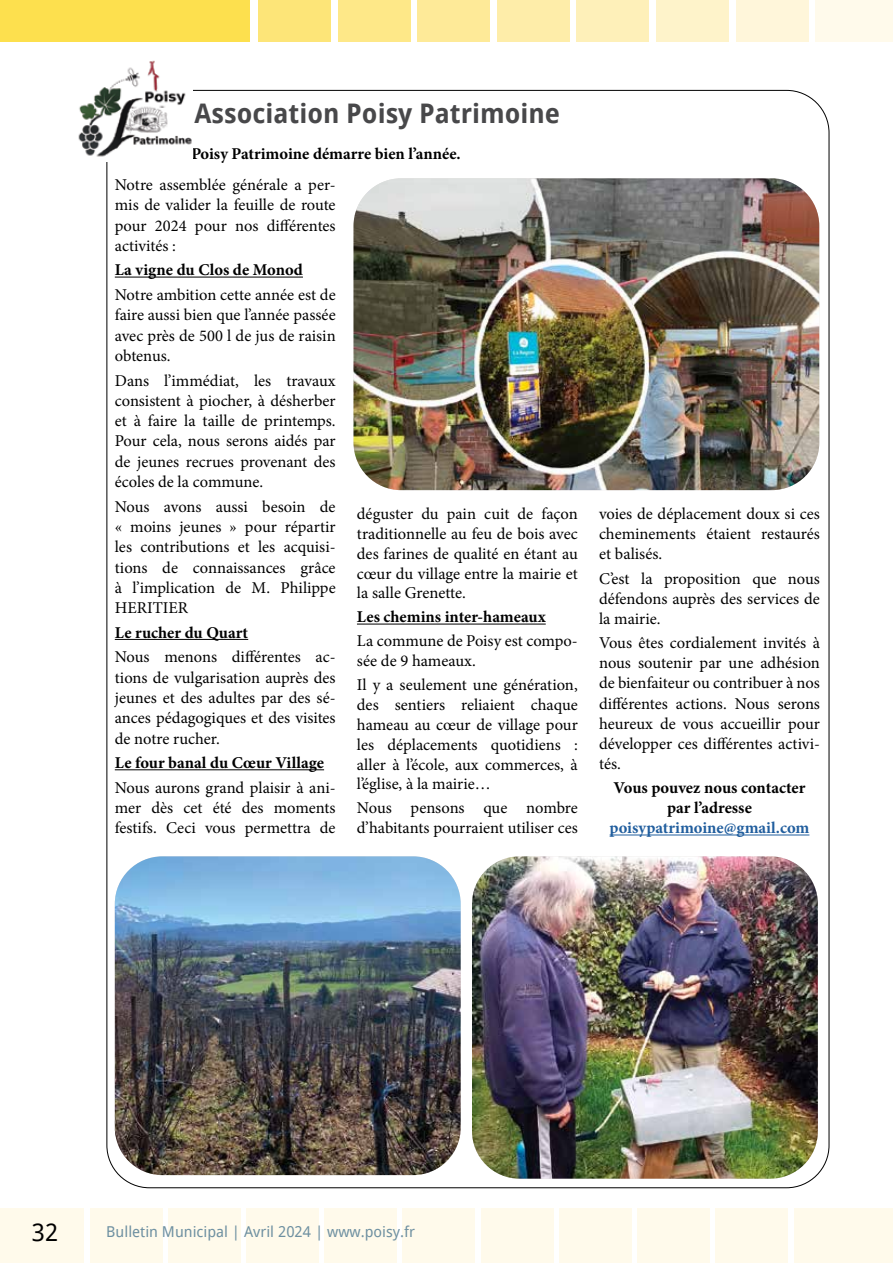
<style>
.page{position:relative;width:893px;height:1263px;background:#fff}
.page>*{position:absolute;margin:0;border:0;box-sizing:border-box;transform-origin:0 0}
.t1{font:700 27px "Droid Sans";color:#48484a}
.t2{font:24px "Droid Sans";color:#000}
.t3{font:16.5px/20.2px "Minion Pro";color:#000;text-align:justify}
.t4{font:700 16.5px/20.1px "Minion Pro";color:#000;text-align:center}
.t5{font:700 16.5px "Minion Pro";color:#215e9e}
.t6{font:15px "Droid Sans";color:#6e90a1}
</style>
<div class="page">
<hr style="left:115px;top:277px;width:188px;height:1px;background:#000">
<hr style="left:115px;top:639px;width:133px;height:1px;background:#000">
<hr style="left:115px;top:769px;width:209px;height:1px;background:#000">
<hr style="left:357px;top:624px;width:189px;height:1px;background:#000">
<hr style="left:610px;top:834px;width:199px;height:1px;background:#215e9e">
<img style="left:115px;top:856px;width:346px;height:319px">
<img style="left:472px;top:856px;width:346px;height:323px">
<img style="left:353px;top:178px;width:466px;height:312px">
<img style="left:78px;top:61px;width:114px;height:96px">
<div style="left:822px;top:0;width:71px;height:42px;background:#fffaeb"></div>
<div style="left:816px;top:0;width:72px;height:42px;background:#fffaeb"></div>
<div style="left:736px;top:0;width:72px;height:42px;background:#fff6da"></div>
<div style="left:656px;top:0;width:73px;height:42px;background:#fef3ca"></div>
<div style="left:577px;top:0;width:72px;height:42px;background:#fef0b9"></div>
<div style="left:497px;top:0;width:72px;height:42px;background:#feeda9"></div>
<div style="left:418px;top:0;width:72px;height:42px;background:#feea98"></div>
<div style="left:338px;top:0;width:72px;height:42px;background:#fee888"></div>
<div style="left:258px;top:0;width:73px;height:42px;background:#fde578"></div>
<div style="left:0;top:0;width:250px;height:41px;background:#fde04e"></div>
<div style="left:559px;top:1208px;width:73px;height:55px;background:#fffaeb"></div>
<div style="left:246px;top:1208px;width:73px;height:55px;background:#fffaeb"></div>
<div style="left:716px;top:1208px;width:72px;height:55px;background:#fffaeb"></div>
<div style="left:403px;top:1208px;width:72px;height:55px;background:#fffaeb"></div>
<div style="left:90px;top:1208px;width:72px;height:55px;background:#fffaeb"></div>
<div style="left:794px;top:1208px;width:99px;height:55px;background:#fffaeb"></div>
<div style="left:481px;top:1208px;width:72px;height:55px;background:#fffaeb"></div>
<div style="left:168px;top:1208px;width:72px;height:55px;background:#fffaeb"></div>
<div style="left:638px;top:1208px;width:72px;height:55px;background:#fffaeb"></div>
<div style="left:325px;top:1208px;width:72px;height:55px;background:#fffaeb"></div>
<div style="left:0;top:1208px;width:84px;height:55px;background:#fffaeb"></div>
<h1 class="t1" style="left:195px;top:94px;width:367px">Association Poisy Patrimoine</h1>
<p class="t4" style="left:191px;top:143px;width:271px">Poisy Patrimoine démarre bien l’année.</p>
<p class="t3" style="left:115px;top:175px;width:222px">Notre assemblée générale a per&shy;mis de valider la feuille de route pour 2024 pour nos différentes activités :</p>
<p class="t4" style="left:115px;top:260px;width:190px">La vigne du Clos de Monod</p>
<p class="t3" style="left:115px;top:285px;width:222px">Notre ambition cette année est de faire aussi bien que l’année passée avec près de 500 l de jus de raisin obtenus.</p>
<p class="t3" style="left:115px;top:370px;width:222px">Dans l’immédiat, les travaux consistent à piocher, à désherber et à faire la taille de printemps.<br>Pour cela, nous serons aidés par de jeunes recrues provenant des écoles de la commune.</p>
<p class="t3" style="left:115px;top:496px;width:222px">Nous avons aussi besoin de « moins jeunes » pour répartir les contributions et les acquisi&shy;tions de connaissances grâce à l’implication de M. Philippe HERITIER</p>
<p class="t4" style="left:115px;top:622px;width:135px">Le rucher du Quart</p>
<p class="t3" style="left:115px;top:647px;width:222px">Nous menons différentes ac&shy;tions de vulgarisation auprès des jeunes et des adultes par des sé&shy;ances pédagogiques et des visites de notre rucher.</p>
<p class="t4" style="left:115px;top:753px;width:211px">Le four banal du Cœur Village</p>
<p class="t3" style="left:115px;top:777px;width:222px">Nous aurons grand plaisir à ani&shy;mer dès cet été des moments festifs. Ceci vous permettra de</p>
<p class="t3" style="left:357px;top:504px;width:222px;line-height:19.8px">déguster du pain cuit de façon traditionnelle au feu de bois avec des farines de qualité en étant au cœur du village entre la mairie et la salle Grenette.</p>
<p class="t4" style="left:357px;top:607px;width:190px">Les chemins inter-hameaux</p>
<p class="t3" style="left:357px;top:631px;width:222px;line-height:19.8px">La commune de Poisy est compo&shy;sée de 9 hameaux.</p>
<p class="t3" style="left:357px;top:675px;width:222px;line-height:19.8px">Il y a seulement une génération, des sentiers reliaient chaque hameau au cœur de village pour les déplacements quotidiens : aller à l’école, aux commerces, à l’église, à la mairie…</p>
<p class="t3" style="left:357px;top:798px;width:222px;line-height:19.8px">Nous pensons que nombre d’habitants pourraient utiliser ces</p>
<p class="t3" style="left:599px;top:504px;width:222px">voies de déplacement doux si ces cheminements étaient restaurés et balisés.</p>
<p class="t3" style="left:599px;top:568px;width:222px">C’est la proposition que nous défendons auprès des services de la mairie.</p>
<p class="t3" style="left:599px;top:633px;width:222px">Vous êtes cordialement invités à nous soutenir par une adhésion de bienfaiteur ou contribuer à nos différentes actions. Nous serons heureux de vous accueillir pour développer ces différentes activi&shy;tés.</p>
<p class="t4" style="left:614px;top:778px;width:193px">Vous pouvez nous contacter par l’adresse</p>
<p class="t5" style="left:610px;top:816px;width:201px">poisypatrimoine@gmail.com</p>
<h2 class="t2" style="left:32px;top:1216px;width:28px">32</h2>
<p class="t6" style="left:106px;top:1221px;width:310px">Bulletin Municipal | Avril 2024 | www.poisy.fr</p>
</div>
